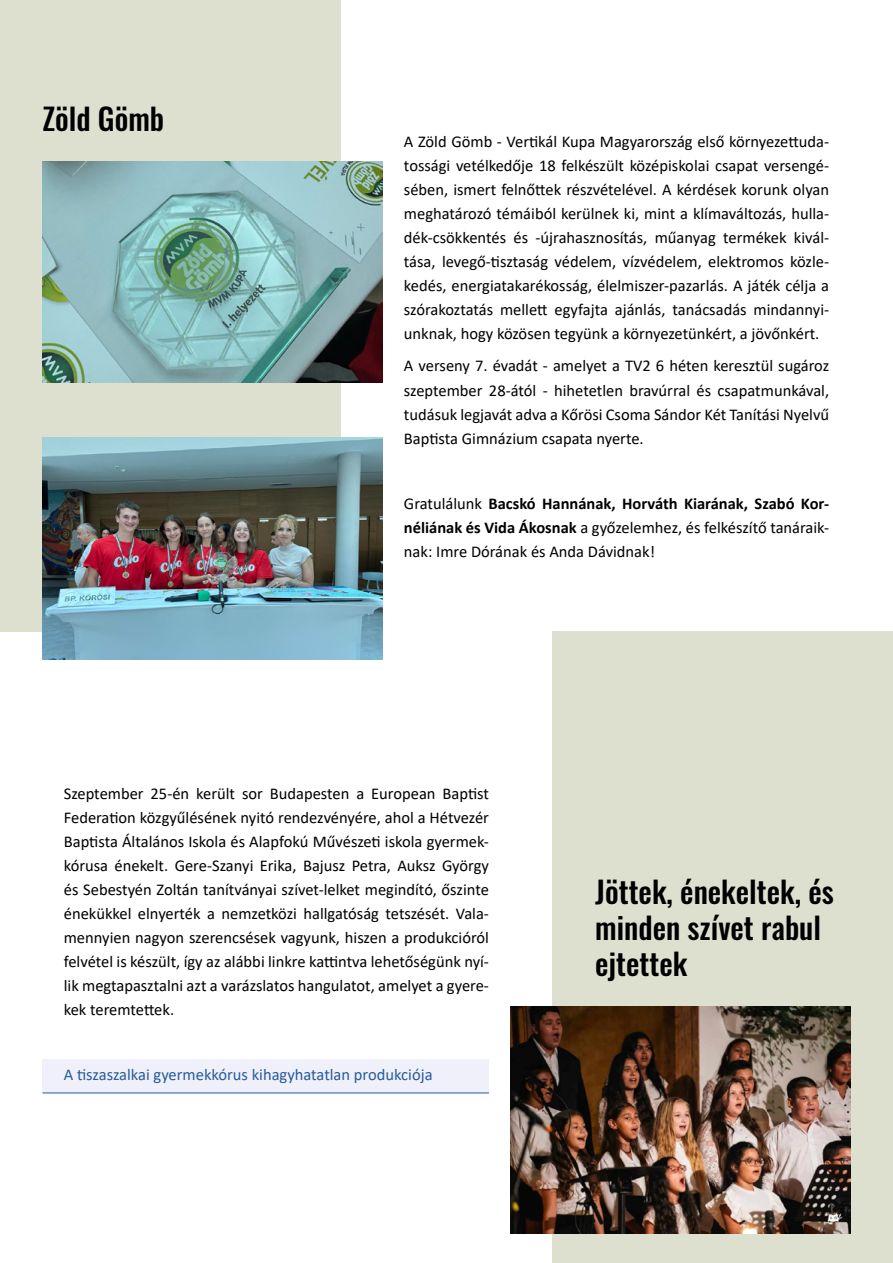
<style>
.page{position:relative;width:893px;height:1263px;background:#fff}
.page>*{position:absolute;margin:0;border:0;box-sizing:border-box;transform-origin:0 0}
.t1{font:500 30px/36px "Oswald";color:#000}
.t2{font:16.5px/24px "Calibri";color:#000;text-align:justify}
.t3{font:16.5px "Calibri";color:#275b9b}
.s1{font-weight:700}
</style>
<div class="page">
<div style="left:0;top:0;width:340px;height:631px;background:#dddfcf"></div>
<div style="left:553px;top:631px;width:340px;height:632px;background:#dddfcf"></div>
<div style="left:43px;top:1059px;width:446px;height:33px;background:#eff0f9"></div>
<hr style="left:43px;top:1092px;width:446px;height:1px;background:#275b9b">
<img style="left:510px;top:1006px;width:340px;height:227px">
<img style="left:43px;top:161px;width:340px;height:222px">
<img style="left:43px;top:438px;width:340px;height:221px">
<h1 class="t1" style="left:43px;top:103px;width:123px">Zöld Gömb</h1>
<p class="t2" style="left:404px;top:129px;width:427px">A Zöld Gömb - Vertikál Kupa Magyarország első környezettuda&shy;tossági vetélkedője 18 felkészült középiskolai csapat versengé&shy;sében, ismert felnőttek részvételével. A kérdések korunk olyan meghatározó témáiból kerülnek ki, mint a klímaváltozás, hulla&shy;dék-csökkentés és -újrahasznosítás, műanyag termékek kivál&shy;tása, levegő-tisztaság védelem, vízvédelem, elektromos közle&shy;kedés, energiatakarékosság, élelmiszer-pazarlás. A játék célja a szórakoztatás mellett egyfajta ajánlás, tanácsadás mindannyi&shy;unknak, hogy közösen tegyünk a környezetünkért, a jövőnkért.</p>
<p class="t2" style="left:404px;top:354px;width:427px">A verseny 7. évadát - amelyet a TV2 6 héten keresztül sugároz szeptember 28-ától - hihetetlen bravúrral és csapatmunkával, tudásuk legjavát adva a Kőrösi Csoma Sándor Két Tanítási Nyelvű Baptista Gimnázium csapata nyerte.</p>
<p class="t2" style="left:404px;top:491px;width:427px">Gratulálunk <span class="s1">Bacskó Hannának, Horváth Kiarának, Szabó Kor&shy;néliának és Vida Ákosnak</span> a győzelemhez, és felkészítő tanáraik&shy;nak: Imre Dórának és Anda Dávidnak!</p>
<p class="t2" style="left:64px;top:781px;width:427px">Szeptember 25-én került sor Budapesten a European Baptist Federation közgyűlésének nyitó rendezvényére, ahol a Hétvezér Baptista Általános Iskola és Alapfokú Művészeti iskola gyermek&shy;kórusa énekelt. Gere-Szanyi Erika, Bajusz Petra, Auksz György és Sebestyén Zoltán tanítványai szívet-lelket megindító, őszinte énekükkel elnyerték a nemzetközi hallgatóság tetszését. Vala&shy;mennyien nagyon szerencsések vagyunk, hiszen a produkcióról felvétel is készült, így az alábbi linkre kattintva lehetőségünk nyí&shy;lik megtapasztalni azt a varázslatos hangulatot, amelyet a gyere&shy;kek teremtettek.</p>
<p class="t3" style="left:64px;top:1063px;width:370px">A tiszaszalkai gyermekkórus kihagyhatatlan produkciója</p>
<h1 class="t1" style="left:595px;top:876px;width:240px">Jöttek, énekeltek, és minden szívet rabul ejtettek</h1>
</div>
